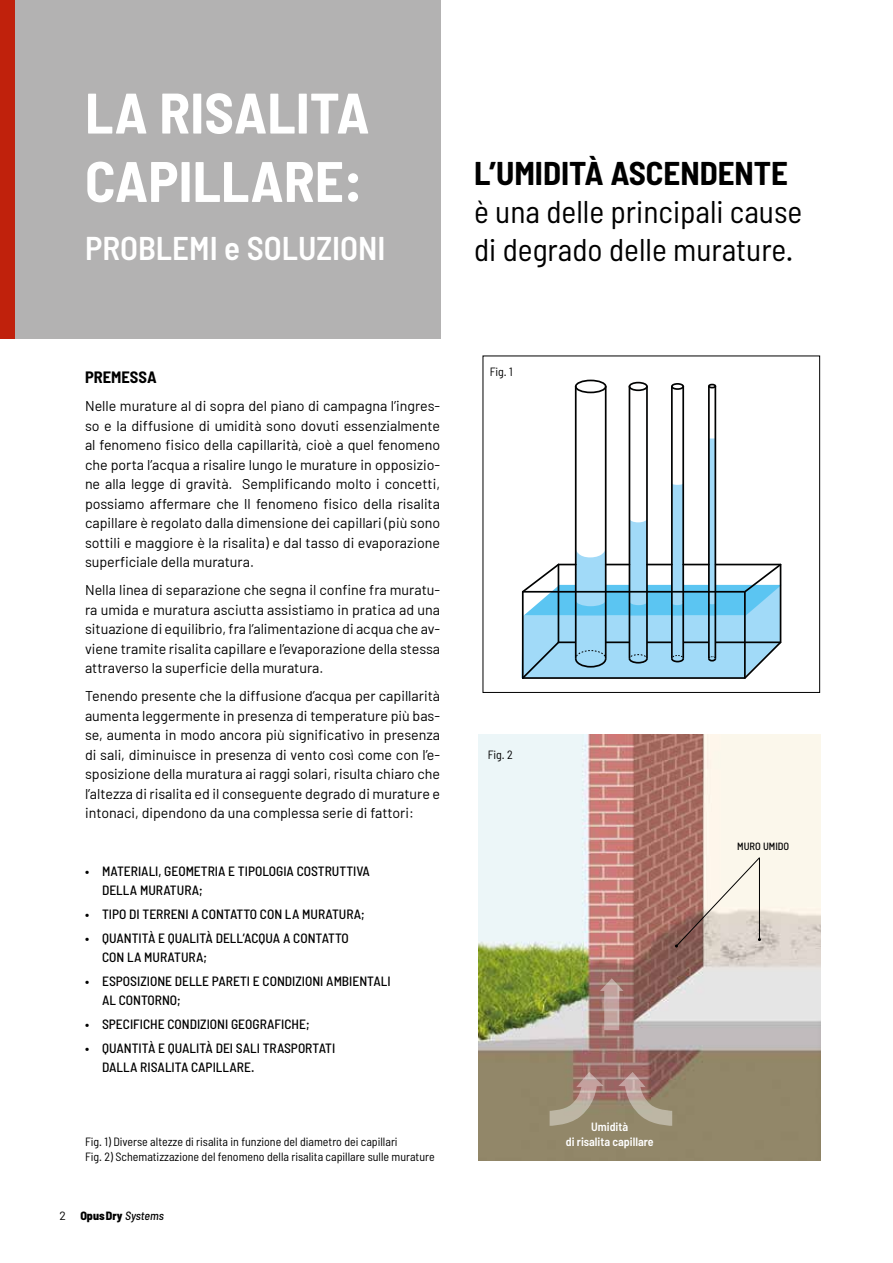
<style>
.page{position:relative;width:893px;height:1263px;background:#fff}
.page>*{position:absolute;margin:0;border:0;box-sizing:border-box;transform-origin:0 0}
.t1{font:700 semi-condensed 57px/68.4px "Barlow";color:#fff}
.t2{font:700 semi-condensed 33px "Barlow";color:#000}
.t3{font:600 semi-condensed 33px "Barlow";color:#fff}
.t4{font:semi-condensed 31.5px/37.8px "Barlow";color:#000}
.t5{font:700 semi-condensed 16.5px "Barlow";color:#000}
.t6{font:14.25px/19.5px "Barlow";color:#000;text-align:justify}
.t7{font:500 semi-condensed 13.5px/19.5px "Barlow";color:#000}
.t8{font:semi-condensed 12px/14.4px "Barlow";color:#000}
.t9{font:600 semi-condensed 12px/14.4px "Barlow";color:#fff;text-align:center}
.t10{font:800 semi-condensed 12px "Barlow";color:#000}
.t11{font:500 semi-condensed 10.5px "Barlow";color:#000}
.s1{font-weight:400;font-stretch:normal}
.s2{font-weight:500;font-style:italic}
</style>
<div class="page">
<div style="left:575px;top:380px;width:31px;height:13px;border:2px solid #010202;border-radius:50%"></div>
<div style="left:629px;top:382px;width:19px;height:9px;border:2px solid #010202;border-radius:50%"></div>
<div style="left:671px;top:383px;width:13px;height:7px;border:2px solid #010202;border-radius:50%"></div>
<svg style="left:708px;top:384px;width:8px;height:4px"></svg>
<svg style="left:521px;top:438px;width:261px;height:241px"></svg>
<div style="left:576px;top:573px;width:30px;height:25px;background:#a1daf8"></div>
<hr style="left:575px;top:386px;width:2px;height:273px;background:#010202">
<hr style="left:605px;top:386px;width:1px;height:273px;background:#010202">
<div style="left:629px;top:574px;width:18px;height:27px;background:#a1daf8"></div>
<div style="left:672px;top:574px;width:11px;height:27px;background:#a1daf8"></div>
<div style="left:709px;top:568px;width:6px;height:35px;background:#a1daf8"></div>
<hr style="left:646px;top:386px;width:2px;height:273px;background:#010202">
<hr style="left:629px;top:386px;width:1px;height:273px;background:#010202">
<hr style="left:523px;top:591px;width:222px;height:2px;background:#010202">
<hr style="left:682px;top:386px;width:2px;height:273px;background:#010202">
<hr style="left:671px;top:386px;width:2px;height:273px;background:#010202">
<hr style="left:714px;top:386px;width:2px;height:273px;background:#010202">
<hr style="left:708px;top:386px;width:2px;height:273px;background:#010202">
<div style="left:483px;top:356px;width:337px;height:337px;border:1px solid #000"></div>
<div style="left:0;top:0;width:440px;height:338px;background:#b3b2b2"></div>
<div style="left:0;top:0;width:15px;height:338px;background:#c0210c"></div>
<img style="left:479px;top:734px;width:341px;height:427px">
<svg style="left:604px;top:991px;width:15px;height:39px"></svg>
<svg style="left:600px;top:978px;width:23px;height:13px"></svg>
<svg style="left:548px;top:1070px;width:57px;height:57px;background:#a28f7b"></svg>
<svg style="left:617px;top:1070px;width:57px;height:57px;background:#a08878"></svg>
<svg style="left:675px;top:857px;width:86px;height:90px;background:#cdb8ae"></svg>
<h1 class="t1" style="left:85px;top:78px;width:286px">LA RISALITA<br>CAPILLARE:</h1>
<h2 class="t3" style="left:85px;top:228px;width:302px">PROBLEMI e SOLUZIONI</h2>
<h2 class="t2" style="left:474px;top:153px;width:316px">L’UMIDITÀ ASCENDENTE</h2>
<h3 class="t4" style="left:474px;top:192px;width:330px">è una delle principali cause di degrado delle murature.</h3>
<p class="t5" style="left:85px;top:367px;width:73px">PREMESSA</p>
<p class="t6" style="left:85px;top:395px;width:357px">Nelle murature al di sopra del piano di campagna l’ingres&shy;so e la diffusione di umidità sono dovuti essenzialmente al fenomeno fisico della capillarità, cioè a quel fenomeno che porta l’acqua a risalire lungo le murature in opposizio&shy;ne alla legge di gravità. Semplificando molto i concetti, possiamo affermare che ll fenomeno fisico della risalita capillare è regolato dalla dimensione dei capillari (più sono sottili e maggiore è la risalita) e dal tasso di evaporazione superficiale della muratura.</p>
<p class="t6" style="left:85px;top:579px;width:357px">Nella linea di separazione che segna il confine fra muratu&shy;ra umida e muratura asciutta assistiamo in pratica ad una situazione di equilibrio, fra l’alimentazione di acqua che av&shy;viene tramite risalita capillare e l’evaporazione della stessa attraverso la superficie della muratura.</p>
<p class="t6" style="left:85px;top:685px;width:357px">Tenendo presente che la diffusione d’acqua per capillarità aumenta leggermente in presenza di temperature più bas&shy;se, aumenta in modo ancora più significativo in presenza di sali, diminuisce in presenza di vento così come con l’e&shy;sposizione della muratura ai raggi solari, risulta chiaro che l’altezza di risalita ed il conseguente degrado di murature e intonaci, dipendono da una complessa serie di fattori:</p>
<p class="t7" style="left:102px;top:860px;width:269px;text-indent:-17px">• MATERIALI, GEOMETRIA E TIPOLOGIA COSTRUTTIVA<br>DELLA MURATURA;</p>
<p class="t7" style="left:85px;top:904px;width:281px">• TIPO DI TERRENI A CONTATTO CON LA MURATURA;</p>
<p class="t7" style="left:102px;top:927px;width:248px;text-indent:-17px">• QUANTITÀ E QUALITÀ DELL’ACQUA A CONTATTO<br>CON LA MURATURA;</p>
<p class="t7" style="left:102px;top:971px;width:290px;text-indent:-17px">• ESPOSIZIONE DELLE PARETI E CONDIZIONI AMBIENTALI<br>AL CONTORNO;</p>
<p class="t7" style="left:85px;top:1014px;width:226px">• SPECIFICHE CONDIZIONI GEOGRAFICHE;</p>
<p class="t7" style="left:102px;top:1038px;width:235px;text-indent:-17px">• QUANTITÀ E QUALITÀ DEI SALI TRASPORTATI<br>DALLA RISALITA CAPILLARE.</p>
<p class="t8" style="left:85px;top:1134px;width:351px">Fig. 1) Diverse altezze di risalita in funzione del diametro dei capillari<br>Fig. 2) Schematizzazione del fenomeno della risalita capillare sulle murature</p>
<p class="t10" style="left:60px;top:1208px;width:106px"><span class="s1">2</span> OpusDry <span class="s2">Systems</span></p>
<p class="t8" style="left:490px;top:365px;width:25px">Fig. 1</p>
<p class="t8" style="left:488px;top:747px;width:27px">Fig. 2</p>
<p class="t9" style="left:566px;top:1119px;width:89px">Umidità<br>di risalita capillare</p>
<p class="t11" style="left:737px;top:840px;width:54px">MURO UMIDO</p>
</div>
